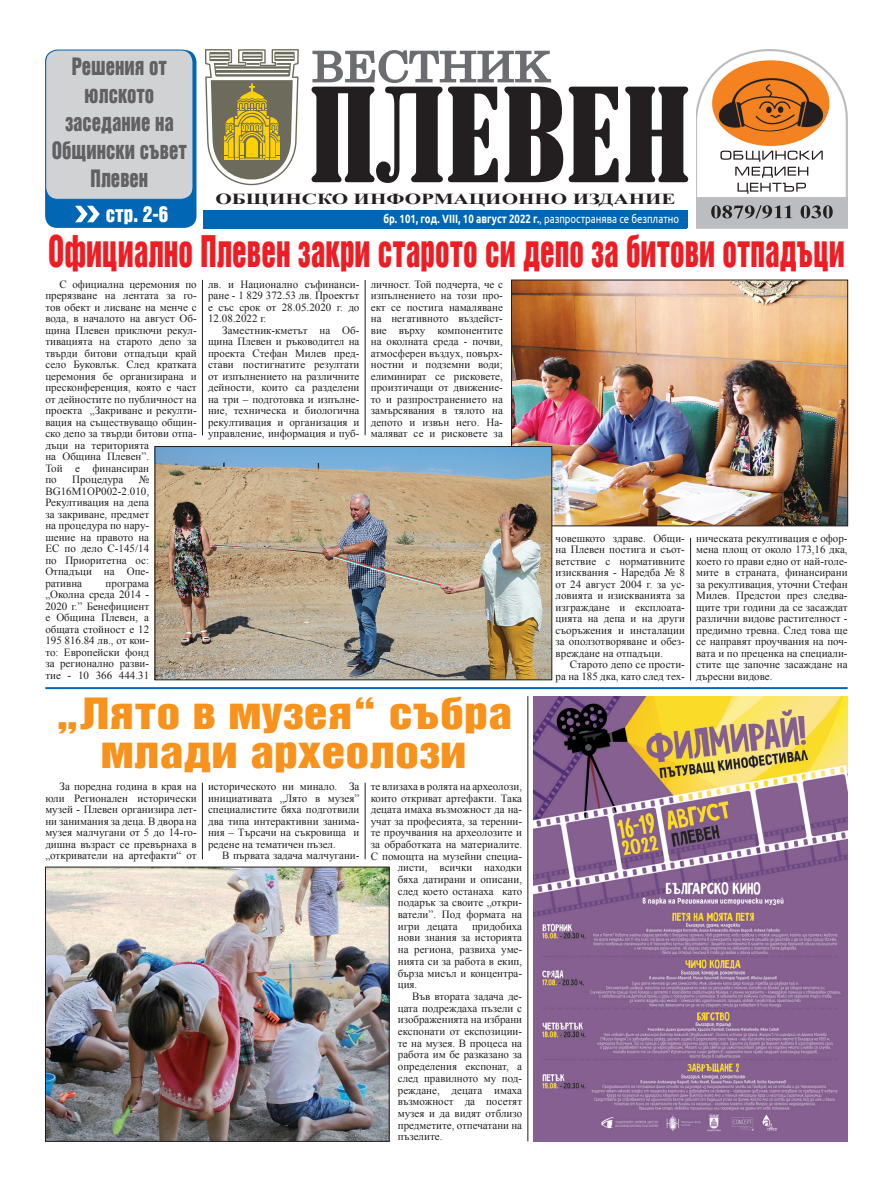
<style>
.page{position:relative;width:893px;height:1191px;background:#fff}
.page>*{position:absolute;margin:0;border:0;box-sizing:border-box;transform-origin:0 0}
.TITUL{font:700 40px "Iskar";color:#ee1d23;scale:.73 1}
.TITUL-2{font:700 39.5px/39.5px "Iskar";color:#f7931d;text-align:center;scale:1.22 1}
.t1{font:700 22px/28px "Iskar";color:#616164;text-align:center;scale:.85 1}
.t2{font:700 20px "Iskar";color:#fff;scale:.95 1}
.t3{font:700 15.3px "Times New Roman";color:#231f20;scale:1.38 1}
.t4{font:700 12px "Ubuntu";color:#fff;scale:.8 1}
.TEKST{font:11px/11.5px "Times New Roman";color:#231f20;text-align:justify}
.s1{font-weight:400}
</style>
<div class="page">
<img style="left:513px;top:282px;width:333px;height:242px">
<div style="left:511px;top:280px;width:337px;height:246px;border:1px solid #231f20"></div>
<div style="left:45px;top:50px;width:151px;height:178px;background:#0166b3;border-radius:12px"></div>
<svg style="left:205px;top:49px;width:94px;height:137px"></svg>
<svg style="left:312px;top:49px;width:376px;height:134px"></svg>
<div style="left:203px;top:210px;width:484px;height:18px;background:#0166b3"></div>
<div style="left:46px;top:50px;width:147px;height:149px;background:#d1d2d4;border-radius:12px"></div>
<div style="left:45px;top:50px;width:148px;height:150px;border:1px solid #0166b3;border-radius:12px"></div>
<svg style="left:75px;top:206px;width:25px;height:16px"></svg>
<img style="left:696px;top:50px;width:152px;height:147px">
<div style="left:696px;top:197px;width:152px;height:31px;background:#bcbdc0"></div>
<svg style="left:720px;top:151px;width:103px;height:43px"></svg>
<svg style="left:711px;top:205px;width:122px;height:13px"></svg>
<img style="left:533px;top:696px;width:315px;height:445px">
<img style="left:157px;top:448px;width:393px;height:230px">
<div style="left:155px;top:446px;width:397px;height:234px;border:1px solid #231f20"></div>
<hr style="left:45px;top:687px;width:803px;height:2px;background:#0166b3">
<img style="left:47px;top:869px;width:340px;height:270px">
<div style="left:45px;top:867px;width:344px;height:274px;border:1px solid #231f20"></div>
<hr style="left:202px;top:280px;width:1px;height:155px;background:#231f20">
<hr style="left:365px;top:280px;width:1px;height:155px;background:#231f20">
<hr style="left:690px;top:538px;width:1px;height:142px;background:#231f20">
<hr style="left:528px;top:696px;width:1px;height:445px;background:#231f20">
<hr style="left:202px;top:782px;width:1px;height:77px;background:#231f20">
<hr style="left:365px;top:782px;width:1px;height:77px;background:#231f20">
<p class="t1" style="left:72px;top:52px;width:114px">Решения от юлското</p>
<p class="t1" style="left:52px;top:108px;width:161px">заседание на<br>Общински съвет<br>Плевен</p>
<p class="t2" style="left:106px;top:202px;width:67px">стр. 2-6</p>
<p class="t3" style="left:216px;top:188px;width:335px">ОБЩИНСКО ИНФОРМАЦИОННО ИЗДАНИЕ</p>
<p class="t4" style="left:383px;top:212px;width:371px">бр. 101, год. VIII, 10 август 2022 г.<span class="s1">, разпространява се безплатно</span></p>
<p class="TITUL" style="left:48px;top:227px;width:1093px">Официално Плевен закри старото си депо за битови отпадъци</p>
<p class="TEKST" style="left:208px;top:278px;width:153px">лв. и Национално съфинанси&shy;ране - 1 829 372.53 лв. Проектът е със срок от 28.05.2020 г. до 12.08.2022 г.</p>
<p class="TEKST" style="left:208px;top:324px;width:153px;text-indent:14px">Заместник-кметът на Об&shy;щина Плевен и ръководител на проекта Стефан Милев пред&shy;стави постигнатите резултати от изпълнението на различните дейности, които са разделени на три – подготовка и изпълне&shy;ние, техническа и биологична рекултивация и организация и управление, информация и пуб-</p>
<p class="TEKST" style="left:45px;top:278px;width:153px;text-align:left;text-indent:14px">С официална церемония по прерязване на лентата за го&shy;тов обект и лисване на менче с вода, в началото на август Об&shy;щина Плевен приключи рекул&shy;тивацията на старото депо за твърди битови отпадъци край село Буковлък. След кратката церемония бе организирана и пресконференция, която е част от дейностите по публичност на проекта „Закриване и рекулти&shy;вация на съществуващо общин&shy;ско депо за твърди битови отпа&shy;дъци на територията<br>на Община Плевен”.<br>Той е финансиран<br>по</p>
<p class="TEKST" style="left:371px;top:278px;width:134px">личност. Той подчерта, че с изпълнението на този про&shy;ект се постига намаляване на негативното въздейст&shy;вие върху компонентите на околната среда - почви, атмосферен въздух, повърх&shy;ностни и подземни води; елиминират се рисковете, произтичащи от движение&shy;то и разпространението на замърсявания в тялото на депото и извън него. На&shy;маляват се и рисковете за</p>
<p class="TEKST" style="left:45px;top:473px;width:105px;text-indent:93px">№ BG16M1OP002-2.010, Рекултивация на депа за закриване, предмет на процедура по нару&shy;шение на правото на ЕС по дело С-145/14 по Приоритетна ос:<br>Отпадъци на Опе&shy;ративна</p>
<p class="TEKST" style="left:72px;top:473px;width:53px">Процедура</p>
<p class="TEKST" style="left:556px;top:532px;width:131px">човешкото здраве. Общи&shy;на Плевен постига и съот&shy;ветствие с нормативните изисквания - Наредба № 8 от 24 август 2004 г. за ус&shy;ловията и изискванията за изграждане и експлоата&shy;цията на депа и на други съоръжения и инсталации за оползотворяване и обез&shy;вреждане на отпадъци.</p>
<p class="TEKST" style="left:556px;top:658px;width:131px;text-align:right">Старото депо се прости-<br>ра на 185 дка, като след тех-</p>
<p class="TEKST" style="left:696px;top:532px;width:153px">ническата рекултивация е офор&shy;мена площ от около 173,16 дка, което го прави едно от най-голе&shy;мите в страната, финансирани за рекултивация, уточни Стефан Милев. Предстои през следва&shy;щите три години да се засаждат различни видове растителност - предимно тревна. След това ще се направят проучвания на поч&shy;вата и по преценка на специали&shy;стите ще започне засаждане на дъресни видове.</p>
<p class="TEKST" style="left:45px;top:577px;width:105px;text-indent:60px">програма „Околна среда 2014 - 2020 г.” Бенефициент е Община Плевен, а общата стойност е 12<br>195 816.84 лв., от кои&shy;то: Европейски фонд за регионално разви&shy;тие - 10 366 444.31</p>
<p class="TITUL-2" style="left:55px;top:692px;width:376px">„Лято в музея“ събра млади археолози</p>
<p class="TEKST" style="left:45px;top:780px;width:153px;text-indent:14px">За поредна година в края на юли Регионален исторически музей - Плевен организира лет&shy;ни занимания за деца. В двора на музея малчугани от 5 до 14-го&shy;дишна възраст се превърнаха в „откриватели на артефакти“ от</p>
<p class="TEKST" style="left:208px;top:780px;width:153px">историческото ни минало. За инициативата „Лято в музея” специалистите бяха подготвили два типа интерактивни занима&shy;ния – Търсачи на съкровища и редене на тематичен пъзел.</p>
<p class="TEKST" style="left:222px;top:849px;width:139px">В първата задача малчугани-</p>
<p class="TEKST" style="left:371px;top:780px;width:153px">те влизаха в ролята на археолози,</p>
<p class="TEKST" style="left:371px;top:792px;width:153px">които откриват артефакти. Така</p>
<p class="TEKST" style="left:371px;top:803px;width:153px">децата имаха възможност да на-</p>
<p class="TEKST" style="left:371px;top:815px;width:153px">учат за професията, за теренни-</p>
<p class="TEKST" style="left:371px;top:826px;width:153px">те проучвания на археолозите и</p>
<p class="TEKST" style="left:371px;top:838px;width:153px">за обработката на материалите.</p>
<p class="TEKST" style="left:371px;top:850px;width:153px">С помощта на музейни специа-</p>
<p class="TEKST" style="left:398px;top:861px;width:126px">листи, всички находки</p>
<p class="TEKST" style="left:398px;top:873px;width:126px">бяха датирани и описани,</p>
<p class="TEKST" style="left:398px;top:885px;width:126px">след което останаха като</p>
<p class="TEKST" style="left:398px;top:896px;width:126px">подарък за своите „откри-</p>
<p class="TEKST" style="left:398px;top:908px;width:126px">ватели”. Под формата на</p>
<p class="TEKST" style="left:398px;top:920px;width:61px">игри децата</p>
<p class="TEKST" style="left:398px;top:920px;width:126px;text-indent:74px">придобиха нови знания за историята на региона, развиха уме&shy;нията си за работа в екип, бърза мисъл и концентра&shy;ция.</p>
<p class="TEKST" style="left:398px;top:990px;width:126px;text-indent:14px">Във втората задача де&shy;цата подреждаха пъзели с изображенията на избрани експонати от експозиции&shy;те на музея. В процеса на работа им бе разказано за определения експонат, а след правилното му под&shy;реждане, децата имаха възможност да посетят музея и да видят отблизо предметите, отпечатани на пъзелите.</p>
</div>
